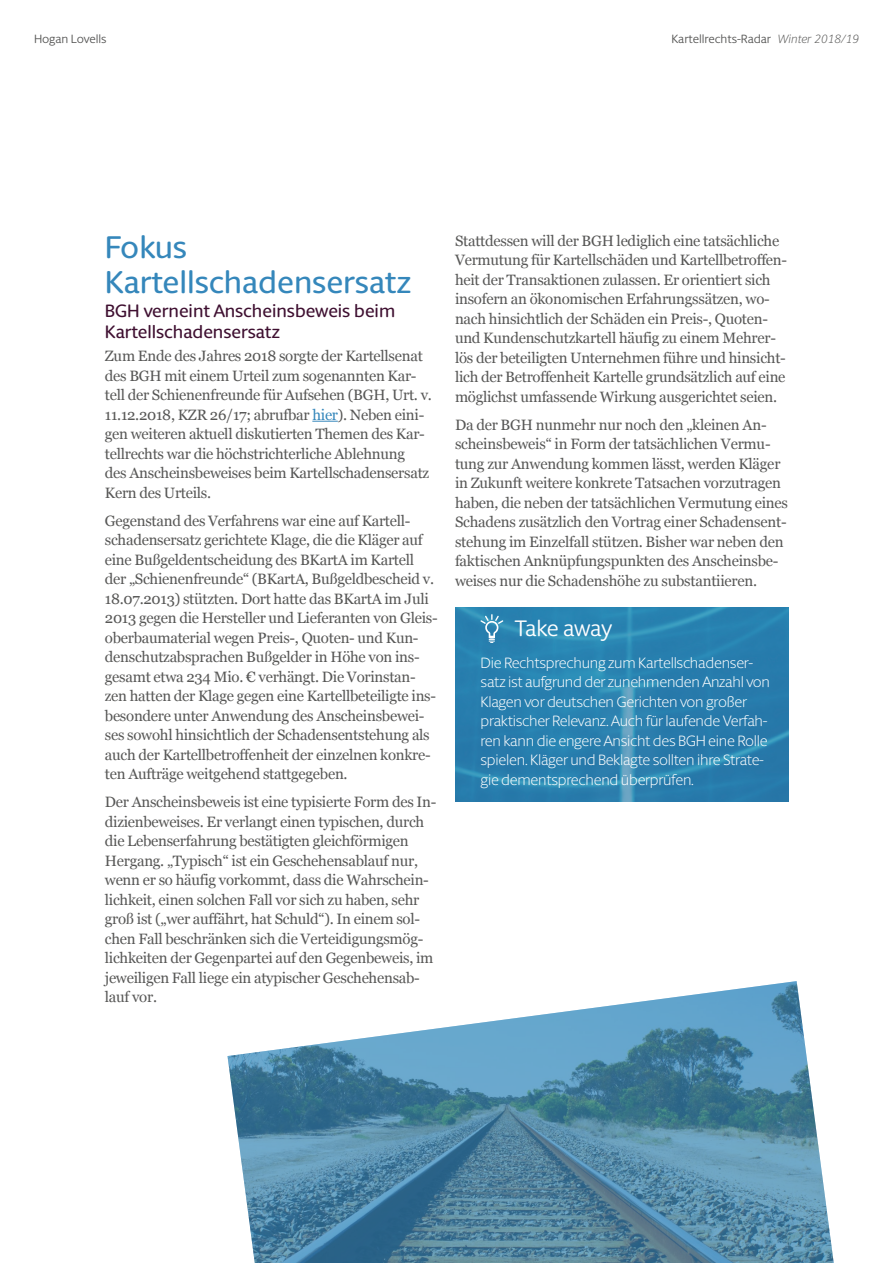
<style>
.page{position:relative;width:893px;height:1263px;background:#fff}
.page>*{position:absolute;margin:0;border:0;box-sizing:border-box;transform-origin:0 0}
.t1{font:500 31.5px/34.5px "Berlingske Sans Round";color:#3587bb}
.t2{font:22.5px "Berlingske Sans Round";letter-spacing:-.015em;color:#fff}
.t3{font:500 18px/21px "Berlingske Sans Round";color:#3f1031}
.t4{font:15px/19.5px "Georgia";letter-spacing:-.02em;color:#575756}
.t5{font:300 15px/19.5px "Berlingske Sans Round";letter-spacing:-.015em;color:#fff}
.t6{font:12px "Berlingske Sans Round";color:#575756}
.s1{font-weight:300;font-style:italic}
.s2{color:#3587bb}
</style>
<div class="page">
<img style="left:227px;top:981px;width:607px;height:282px">
<img style="left:455px;top:607px;width:333px;height:194px">
<svg style="left:312px;top:421px;width:26px;height:1px"></svg>
<svg style="left:480px;top:614px;width:23px;height:29px"></svg>
<p class="t6" style="left:34px;top:31px;width:74px">Hogan Lovells</p>
<p class="t6" style="left:671px;top:31px;width:189px">Kartellrechts-Radar <span class="s1">Winter 2018/19</span></p>
<h1 class="t1" style="left:105px;top:229px;width:308px">Fokus<br>Kartellschadensersatz</h1>
<p class="t3" style="left:105px;top:299px;width:292px">BGH verneint Anscheinsbeweis beim<br>Kartellschadensersatz</p>
<p class="t4" style="left:105px;top:346px;width:329px">Zum Ende des Jahres 2018 sorgte der Kartellsenat des BGH mit einem Urteil zum sogenannten Kar&shy;tell der Schienenfreunde für Aufsehen (BGH, Urt. v.<br>11.12.2018, KZR 26/17; abrufbar <span class="s2">hier</span>). Neben eini&shy;gen weiteren aktuell diskutierten Themen des Kar&shy;tellrechts war die höchstrichterliche Ablehnung<br>des Anscheinsbeweises beim Kartellschadensersatz Kern des Urteils.</p>
<p class="t4" style="left:105px;top:510px;width:334px">Gegenstand des Verfahrens war eine auf Kartell&shy;schadensersatz gerichtete Klage, die die Kläger auf eine Bußgeldentscheidung des BKartA im Kartell der „Schienenfreunde“ (BKartA, Bußgeldbescheid v.<br>18.07.2013) stützten. Dort hatte das BKartA im Juli 2013 gegen die Hersteller und Lieferanten von Gleis&shy;oberbaumaterial wegen Preis-, Quoten- und Kun&shy;denschutzabsprachen Bußgelder in Höhe von ins&shy;gesamt etwa 234 Mio. € verhängt. Die Vorinstan&shy;zen hatten der Klage gegen eine Kartellbeteiligte ins&shy;besondere unter Anwendung des Anscheinsbewei&shy;ses sowohl hinsichtlich der Schadensentstehung als auch der Kartellbetroffenheit der einzelnen konkre&shy;ten Aufträge weitgehend stattgegeben.</p>
<p class="t4" style="left:105px;top:792px;width:333px">Der Anscheinsbeweis ist eine typisierte Form des In&shy;dizienbeweises. Er verlangt einen typischen, durch die Lebenserfahrung bestätigten gleichförmigen Hergang. „Typisch“ ist ein Geschehensablauf nur, wenn er so häufig vorkommt, dass die Wahrschein&shy;lichkeit, einen solchen Fall vor sich zu haben, sehr groß ist („wer auffährt, hat Schuld“). In einem sol&shy;chen Fall beschränken sich die Verteidigungsmög&shy;lichkeiten der Gegenpartei auf den Gegenbeweis, im jeweiligen Fall liege ein atypischer Geschehensab&shy;lauf vor.</p>
<p class="t4" style="left:455px;top:230px;width:334px">Stattdessen will der BGH lediglich eine tatsächliche Vermutung für Kartellschäden und Kartellbetroffen&shy;heit der Transaktionen zulassen. Er orientiert sich insofern an ökonomischen Erfahrungssätzen, wo&shy;nach hinsichtlich der Schäden ein Preis-, Quoten&shy;und Kundenschutzkartell häufig zu einem Mehrer&shy;lös der beteiligten Unternehmen führe und hinsicht&shy;lich der Betroffenheit Kartelle grundsätzlich auf eine möglichst umfassende Wirkung ausgerichtet seien.</p>
<p class="t4" style="left:455px;top:414px;width:334px">Da der BGH nunmehr nur noch den „kleinen An&shy;scheinsbeweis“ in Form der tatsächlichen Vermu&shy;tung zur Anwendung kommen lässt, werden Kläger in Zukunft weitere konkrete Tatsachen vorzutragen haben, die neben der tatsächlichen Vermutung eines Schadens zusätzlich den Vortrag einer Schadensent&shy;stehung im Einzelfall stützen. Bisher war neben den faktischen Anknüpfungspunkten des Anscheinsbe&shy;weises nur die Schadenshöhe zu substantiieren.</p>
<h2 class="t2" style="left:514px;top:612px;width:99px">Take away</h2>
<p class="t5" style="left:480px;top:652px;width:291px">Die Rechtsprechung zum Kartellschadenser&shy;satz ist aufgrund der zunehmenden Anzahl von Klagen vor deutschen Gerichten von großer praktischer Relevanz. Auch für laufende Verfah&shy;ren kann die engere Ansicht des BGH eine Rolle spielen. Kläger und Beklagte sollten ihre Strate&shy;gie dementsprechend überprüfen.</p>
</div>
